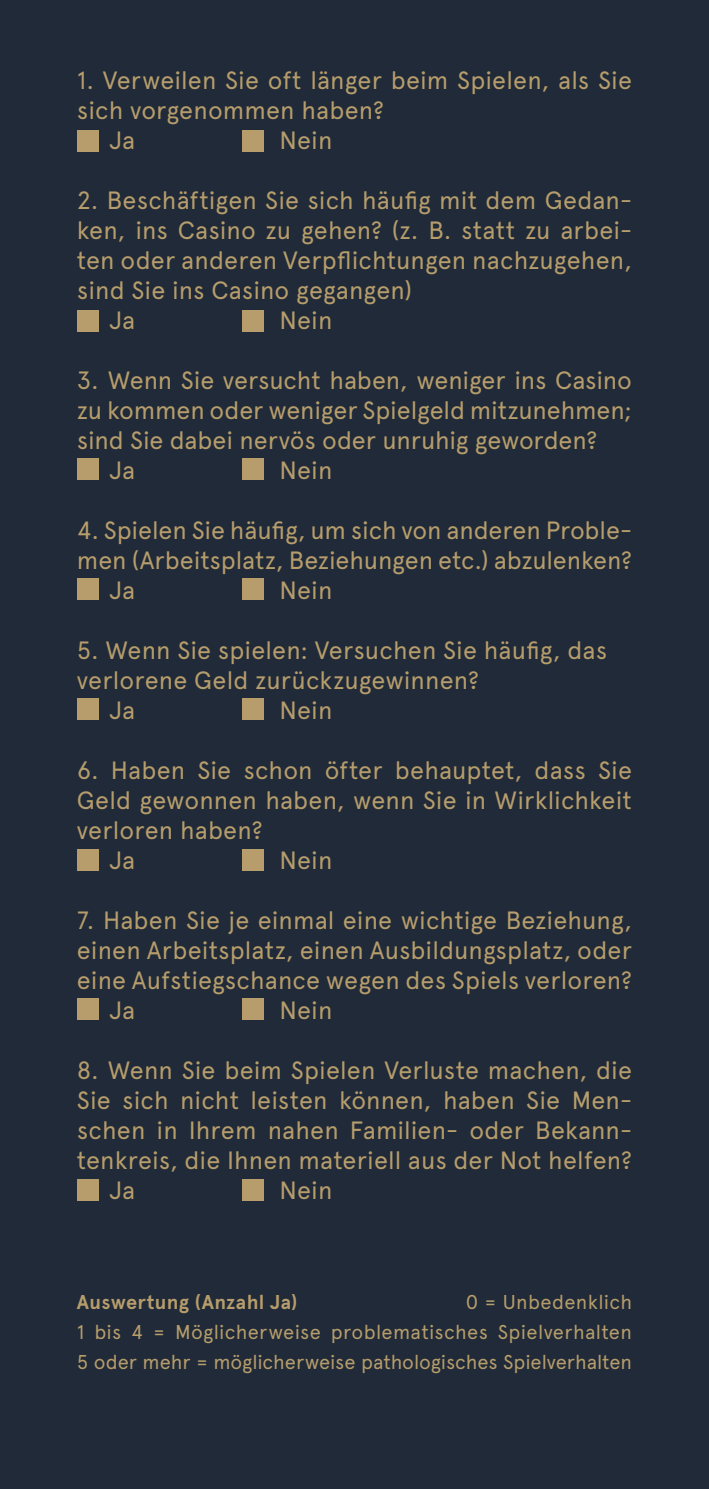
<style>
.page{position:relative;width:709px;height:1489px;background:#fff}
.page>*{position:absolute;margin:0;border:0;box-sizing:border-box;transform-origin:0 0}
.t1{font:25px "Apercu";color:#b69d6b}
.t2{font:20px/30px "Apercu";letter-spacing:-.005em;color:#b69d6b;text-align:justify}
.t3{font:700 20px "Apercu";letter-spacing:.01em;color:#b69d6b}
</style>
<div class="page">
<div style="left:0;top:0;width:709px;height:1488px;background:#202a39"></div>
<div style="left:77px;top:130px;width:21px;height:21px;background:#b69d6b"></div>
<div style="left:243px;top:130px;width:21px;height:21px;background:#b69d6b"></div>
<div style="left:77px;top:310px;width:21px;height:21px;background:#b69d6b"></div>
<div style="left:243px;top:310px;width:21px;height:21px;background:#b69d6b"></div>
<div style="left:77px;top:458px;width:21px;height:21px;background:#b69d6b"></div>
<div style="left:243px;top:458px;width:21px;height:21px;background:#b69d6b"></div>
<div style="left:77px;top:578px;width:21px;height:22px;background:#b69d6b"></div>
<div style="left:243px;top:578px;width:21px;height:22px;background:#b69d6b"></div>
<div style="left:77px;top:698px;width:21px;height:21px;background:#b69d6b"></div>
<div style="left:243px;top:698px;width:21px;height:21px;background:#b69d6b"></div>
<div style="left:77px;top:848px;width:21px;height:22px;background:#b69d6b"></div>
<div style="left:243px;top:848px;width:21px;height:22px;background:#b69d6b"></div>
<div style="left:77px;top:998px;width:21px;height:21px;background:#b69d6b"></div>
<div style="left:243px;top:998px;width:21px;height:21px;background:#b69d6b"></div>
<div style="left:77px;top:1178px;width:21px;height:22px;background:#b69d6b"></div>
<div style="left:243px;top:1178px;width:21px;height:22px;background:#b69d6b"></div>
<p class="t1" style="left:77px;top:65px;width:556px">1. Verweilen Sie oft länger beim Spielen, als Sie</p>
<p class="t1" style="left:77px;top:95px;width:308px">sich vorgenommen haben?</p>
<p class="t1" style="left:109px;top:125px;width:27px">Ja</p>
<p class="t1" style="left:279px;top:125px;width:54px">Nein</p>
<p class="t1" style="left:77px;top:185px;width:556px">2. Beschäftigen Sie sich häufig mit dem Gedan-</p>
<p class="t1" style="left:77px;top:215px;width:556px">ken, ins Casino zu gehen? (z. B. statt zu arbei-</p>
<p class="t1" style="left:77px;top:245px;width:556px">ten oder anderen Verpflichtungen nachzugehen,</p>
<p class="t1" style="left:77px;top:275px;width:337px">sind Sie ins Casino gegangen)</p>
<p class="t1" style="left:109px;top:305px;width:27px">Ja</p>
<p class="t1" style="left:279px;top:305px;width:54px">Nein</p>
<p class="t1" style="left:77px;top:365px;width:556px">3. Wenn Sie versucht haben, weniger ins Casino</p>
<p class="t1" style="left:77px;top:395px;width:556px">zu kommen oder weniger Spielgeld mitzunehmen;</p>
<p class="t1" style="left:77px;top:425px;width:522px">sind Sie dabei nervös oder unruhig geworden?</p>
<p class="t1" style="left:109px;top:455px;width:27px">Ja</p>
<p class="t1" style="left:279px;top:455px;width:54px">Nein</p>
<p class="t1" style="left:77px;top:515px;width:556px">4. Spielen Sie häufig, um sich von anderen Proble-</p>
<p class="t1" style="left:77px;top:545px;width:556px">men (Arbeitsplatz, Beziehungen etc.) abzulenken?</p>
<p class="t1" style="left:109px;top:575px;width:27px">Ja</p>
<p class="t1" style="left:279px;top:575px;width:54px">Nein</p>
<p class="t1" style="left:77px;top:635px;width:532px">5. Wenn Sie spielen: Versuchen Sie häufig, das</p>
<p class="t1" style="left:77px;top:665px;width:403px">verlorene Geld zurückzugewinnen?</p>
<p class="t1" style="left:109px;top:695px;width:27px">Ja</p>
<p class="t1" style="left:279px;top:695px;width:54px">Nein</p>
<p class="t1" style="left:77px;top:755px;width:556px">6. Haben Sie schon öfter behauptet, dass Sie</p>
<p class="t1" style="left:77px;top:785px;width:556px">Geld gewonnen haben, wenn Sie in Wirklichkeit</p>
<p class="t1" style="left:77px;top:815px;width:187px">verloren haben?</p>
<p class="t1" style="left:109px;top:845px;width:27px">Ja</p>
<p class="t1" style="left:279px;top:845px;width:54px">Nein</p>
<p class="t1" style="left:77px;top:905px;width:556px">7. Haben Sie je einmal eine wichtige Beziehung,</p>
<p class="t1" style="left:77px;top:935px;width:556px">einen Arbeitsplatz, einen Ausbildungsplatz, oder</p>
<p class="t1" style="left:77px;top:965px;width:556px">eine Aufstiegschance wegen des Spiels verloren?</p>
<p class="t1" style="left:109px;top:995px;width:27px">Ja</p>
<p class="t1" style="left:279px;top:995px;width:54px">Nein</p>
<p class="t1" style="left:77px;top:1055px;width:556px">8. Wenn Sie beim Spielen Verluste machen, die</p>
<p class="t1" style="left:77px;top:1085px;width:556px">Sie sich nicht leisten können, haben Sie Men-</p>
<p class="t1" style="left:77px;top:1115px;width:556px">schen in Ihrem nahen Familien- oder Bekann-</p>
<p class="t1" style="left:77px;top:1145px;width:556px">tenkreis, die Ihnen materiell aus der Not helfen?</p>
<p class="t1" style="left:109px;top:1175px;width:27px">Ja</p>
<p class="t1" style="left:279px;top:1175px;width:54px">Nein</p>
<p class="t3" style="left:77px;top:1290px;width:222px">Auswertung (Anzahl Ja)</p>
<p class="t2" style="left:77px;top:1286px;width:556px;text-indent:389px">0 = Unbedenklich 1 bis 4 = Möglicherweise problematisches Spielverhalten 5 oder mehr = möglicherweise pathologisches Spielverhalten</p>
</div>
